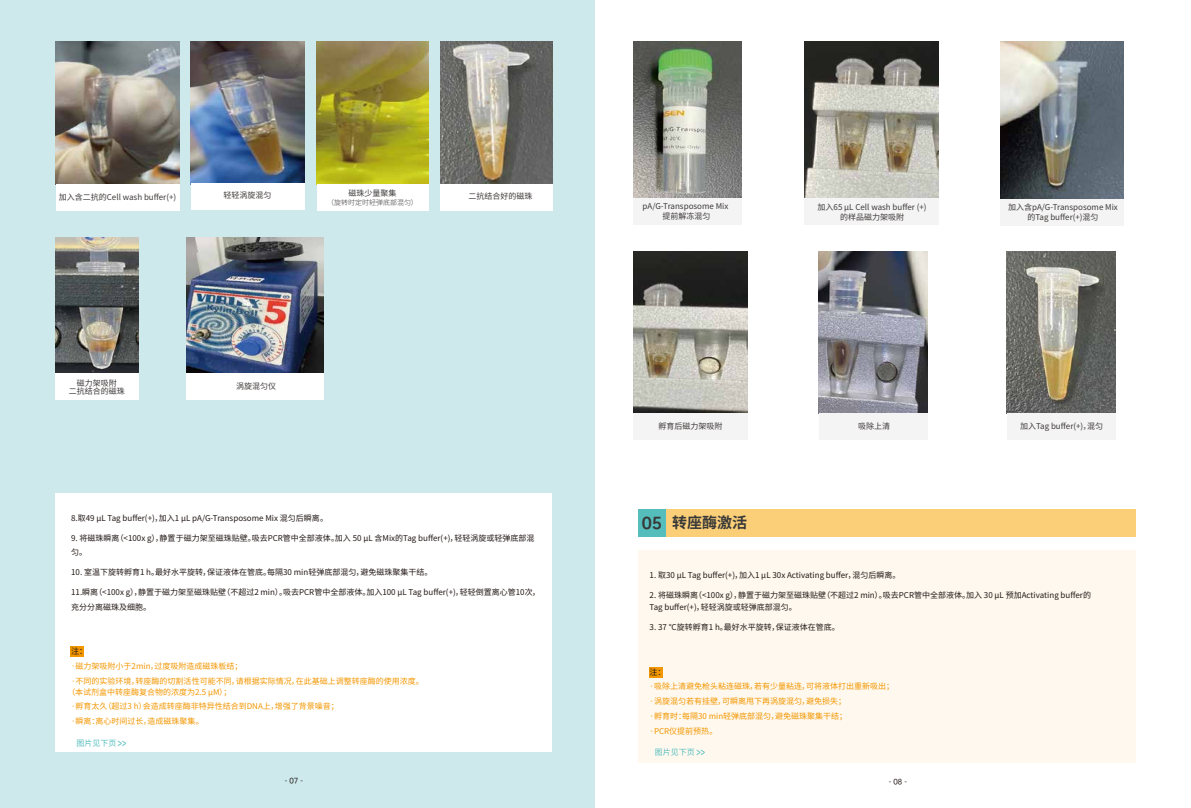
<style>
.page{position:relative;width:1191px;height:808px;background:#fff}
.page>*{position:absolute;margin:0;border:0;box-sizing:border-box;transform-origin:0 0}
.t1{font:700 15px "Source Han Sans TC";color:#373838}
.t2{font:12.4px "Source Han Sans CN";color:#55bebc;scale:.62 1}
.t3{font:8px/14.8px "Source Han Sans CN";color:#221815}
.t4{font:8px/14.8px "Source Han Sans CN";color:#f39700}
.t5{font:8px/10.4px "Source Han Sans CN";color:#3e3a39;text-align:center}
.t6{font:8px "Source Han Sans CN";color:#55bebc}
.t7{font:300 7px "Source Han Sans CN";color:#3e3a39}
.t8{font:7px "OPPO Sans M";color:#221815}
.s1{font-family:"OPPO Sans H";font-weight:400}
</style>
<div class="page">
<div style="left:638px;top:550px;width:497px;height:212px;background:#fef8ef"></div>
<div style="left:648px;top:667px;width:14px;height:10px;background:#f39700"></div>
<img style="left:633px;top:251px;width:115px;height:162px">
<img style="left:819px;top:251px;width:108px;height:162px">
<img style="left:1006px;top:251px;width:109px;height:162px">
<div style="left:666px;top:509px;width:469px;height:27px;background:#fbce78"></div>
<div style="left:0;top:0;width:594px;height:808px;background:#cde9ec"></div>
<img style="left:56px;top:41px;width:123px;height:143px">
<img style="left:191px;top:42px;width:113px;height:141px">
<img style="left:317px;top:42px;width:111px;height:142px">
<img style="left:440px;top:42px;width:113px;height:142px">
<img style="left:56px;top:237px;width:83px;height:136px">
<img style="left:186px;top:237px;width:138px;height:136px">
<div style="left:56px;top:493px;width:495px;height:259px;background:#fff"></div>
<div style="left:70px;top:646px;width:14px;height:11px;background:#f39700"></div>
<div style="left:56px;top:184px;width:123px;height:27px;background:#fff"></div>
<div style="left:56px;top:373px;width:83px;height:27px;background:#fff"></div>
<div style="left:186px;top:373px;width:138px;height:27px;background:#fff"></div>
<div style="left:191px;top:183px;width:113px;height:27px;background:#fff"></div>
<div style="left:317px;top:184px;width:111px;height:27px;background:#fff"></div>
<div style="left:440px;top:184px;width:113px;height:27px;background:#fff"></div>
<div style="left:633px;top:413px;width:115px;height:27px;background:#f4f4f4"></div>
<div style="left:819px;top:413px;width:108px;height:27px;background:#f4f4f4"></div>
<div style="left:1006px;top:413px;width:109px;height:27px;background:#f4f4f4"></div>
<img style="left:633px;top:42px;width:109px;height:156px">
<div style="left:633px;top:198px;width:109px;height:27px;background:#f4f4f4"></div>
<img style="left:804px;top:42px;width:135px;height:156px">
<div style="left:804px;top:198px;width:135px;height:27px;background:#f4f4f4"></div>
<img style="left:1000px;top:42px;width:124px;height:157px">
<div style="left:1000px;top:199px;width:124px;height:26px;background:#f4f4f4"></div>
<div style="left:638px;top:509px;width:27px;height:27px;background:#55bebc"></div>
<p class="t5" style="left:59px;top:192px;width:119px">加入含二抗的Cell wash buffer(+)</p>
<p class="t5" style="left:223px;top:190px;width:49px">轻轻涡旋混匀</p>
<p class="t5" style="left:348px;top:188px;width:49px">磁珠少量聚集</p>
<p class="t7" style="left:327px;top:198px;width:92px">（旋转时定时轻弹底部混匀）</p>
<p class="t5" style="left:468px;top:191px;width:66px">二抗结合好的磁珠</p>
<p class="t5" style="left:69px;top:379px;width:57px;line-height:8.4px">磁力架吸附<br>二抗结合的磁珠</p>
<p class="t5" style="left:236px;top:381px;width:41px">涡旋混匀仪</p>
<p class="t3" style="left:71px;top:511px;width:258px">8.取49 μL Tag buffer(+)，加入1 μL pA/G-Transposome Mix 混匀后瞬离。</p>
<p class="t3" style="left:71px;top:530px;width:465px">9. 将磁珠瞬离（&lt;100x g），静置于磁力架至磁珠贴壁。吸去PCR管中全部液体。加入 50 μL 含Mix的Tag buffer(+)，轻轻涡旋或轻弹底部混匀。</p>
<p class="t3" style="left:71px;top:565px;width:363px">10. 室温下旋转孵育1 h。最好水平旋转，保证液体在管底。每隔30 min轻弹底部混匀，避免磁珠聚集干结。</p>
<p class="t3" style="left:71px;top:585px;width:470px">11.瞬离（&lt;100x g），静置于磁力架至磁珠贴壁（不超过2 min）。吸去PCR管中全部液体。加入100 μL Tag buffer(+)，轻轻倒置离心管10次，充分分离磁珠及细胞。</p>
<p class="t3" style="left:71px;top:644px;width:17px">注：</p>
<p class="t4" style="left:71px;top:659px;width:354px">·磁力架吸附小于2min，过度吸附造成磁珠板结；<br>·不同的实验环境，转座酶的切割活性可能不同，请根据实际情况，在此基础上调整转座酶的使用浓度。</p>
<p class="t4" style="left:71px;top:684px;width:269px;text-indent:-4px">（本试剂盒中转座酶复合物的浓度为2.5 μM）；<br>·孵育太久（超过3 h）会造成转座酶非特异性结合到DNA上，增强了背景噪音；·瞬离：离心时间过长，造成磁珠聚集。</p>
<p class="t6" style="left:76px;top:738px;width:41px">图片见下页</p>
<h2 class="t2" style="left:118px;top:736px;width:15px">&gt;&gt;</h2>
<p class="t5" style="left:642px;top:201px;width:87px">pA/G-Transposome Mix提前解冻混匀</p>
<p class="t5" style="left:817px;top:202px;width:110px">加入65 μL Cell wash buffer (+)的样品磁力架吸附</p>
<p class="t5" style="left:1008px;top:202px;width:111px">加入含pA/G-Transposome Mix的Tag buffer(+)混匀</p>
<p class="t5" style="left:658px;top:421px;width:65px">孵育后磁力架吸附</p>
<p class="t5" style="left:858px;top:421px;width:33px">吸除上清</p>
<p class="t5" style="left:1020px;top:421px;width:85px">加入Tag buffer(+)，混匀</p>
<h1 class="t1" style="left:641px;top:514px;width:107px"><span class="s1">05</span> 转座酶激活</h1>
<p class="t3" style="left:649px;top:568px;width:252px">1. 取30 μL Tag buffer(+)，加入1 μL 30x Activating buffer，混匀后瞬离。</p>
<p class="t3" style="left:649px;top:588px;width:443px;line-height:12.8px">2. 将磁珠瞬离（&lt;100x g），静置于磁力架至磁珠贴壁（不超过2 min）。吸去PCR管中全部液体。加入 30 μL 预加Activating buffer的<br>Tag buffer(+)，轻轻涡旋或轻弹底部混匀。</p>
<p class="t3" style="left:649px;top:620px;width:192px">3. 37 °C旋转孵育1 h。最好水平旋转，保证液体在管底。</p>
<p class="t3" style="left:649px;top:664px;width:17px">注：</p>
<p class="t4" style="left:649px;top:679px;width:246px">·吸除上清避免枪头粘连磁珠，若有少量粘连，可将液体打出重新吸出；·涡旋混匀若有挂壁，可瞬离甩下再涡旋混匀，避免损失；<br>·孵育时：每隔30 min轻弹底部混匀，避免磁珠聚集干结；<br>·PCR仪提前预热。</p>
<p class="t6" style="left:655px;top:748px;width:41px">图片见下页</p>
<h2 class="t2" style="left:696px;top:746px;width:15px">&gt;&gt;</h2>
<p class="t8" style="left:285px;top:775px;width:20px">- 07 -</p>
<p class="t8" style="left:888px;top:775px;width:20px">- 08 -</p>
</div>
